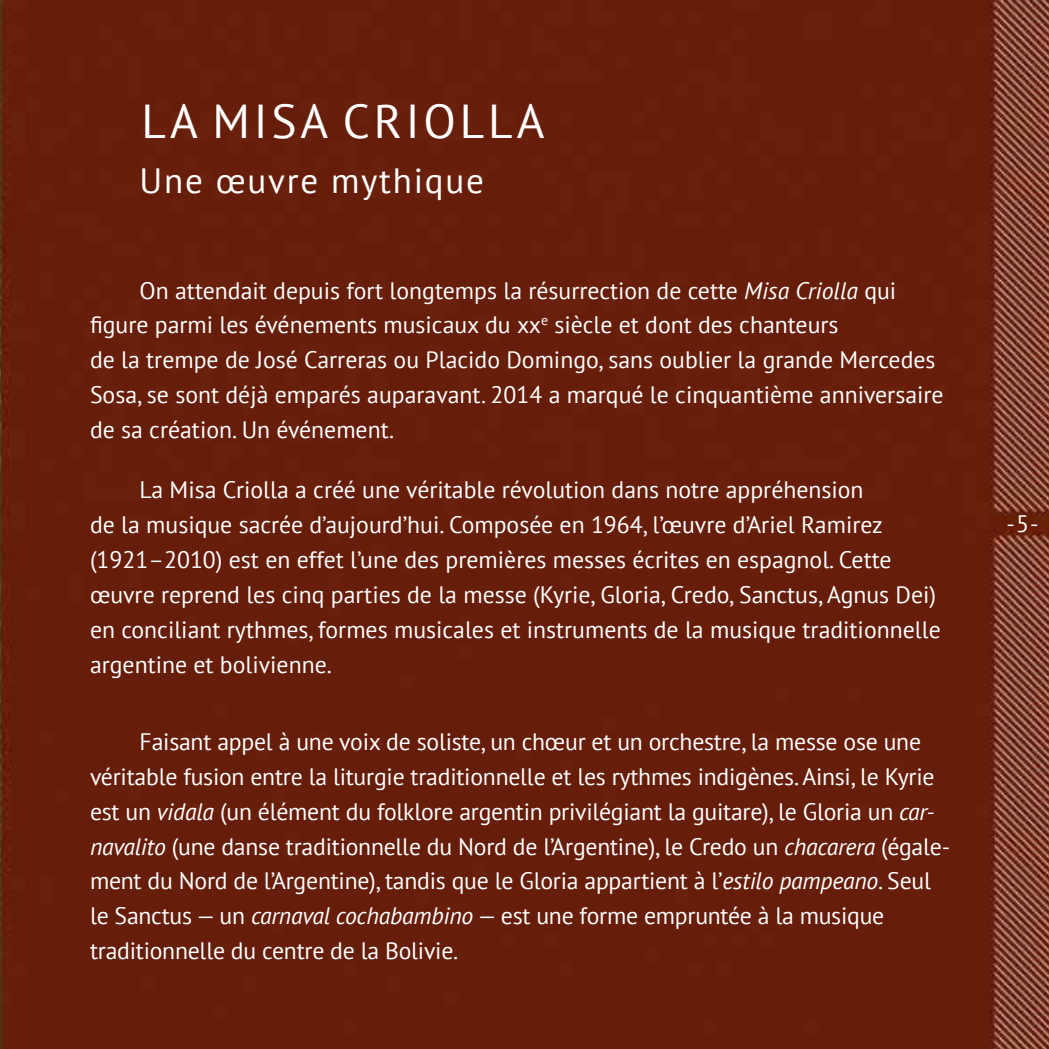
<style>
.page{position:relative;width:1049px;height:1049px;background:#661d0a}
.page>*{position:absolute;margin:0;border:0;box-sizing:border-box;transform-origin:0 0}
.t1{font:47.5px "PT Sans";letter-spacing:.08em;color:#fff}
.t2{font:35px "PT Sans";letter-spacing:.05em;color:#fff}
.t3{font:23.75px/34.8px "PT Sans";color:#fff}
.s1{font-style:italic}
</style>
<div class="page">
<h1 class="t1" style="left:142px;top:91px;width:404px">LA MISA CRIOLLA</h1>
<h2 class="t2" style="left:140px;top:159px;width:346px">Une œuvre mythique</h2>
<p class="t3" style="left:90px;top:272px;width:855px;text-indent:50px">On attendait depuis fort longtemps la résurrection de cette <span class="s1">Misa Criolla</span> qui figure parmi les événements musicaux du xx<sup>e</sup> siècle et dont des chanteurs<br>de la trempe de José Carreras ou Placido Domingo, sans oublier la grande Mercedes Sosa, se sont déjà emparés auparavant. 2014 a marqué le cinquantième anniversaire de sa création. Un événement.</p>
<p class="t3" style="left:90px;top:471px;width:852px;text-indent:50px">La Misa Criolla a créé une véritable révolution dans notre appréhension<br>de la musique sacrée d’aujourd’hui. Composée en 1964, l’œuvre d’Ariel Ramirez (1921–2010) est en effet l’une des premières messes écrites en espagnol. Cette œuvre reprend les cinq parties de la messe (Kyrie, Gloria, Credo, Sanctus, Agnus Dei) en conciliant rythmes, formes musicales et instruments de la musique traditionnelle argentine et bolivienne.</p>
<p class="t3" style="left:90px;top:724px;width:862px;text-indent:50px">Faisant appel à une voix de soliste, un chœur et un orchestre, la messe ose une véritable fusion entre la liturgie traditionnelle et les rythmes indigènes. Ainsi, le Kyrie est un <span class="s1">vidala</span> (un élément du folklore argentin privilégiant la guitare), le Gloria un <span class="s1">car&shy;navalito</span> (une danse traditionnelle du Nord de l’Argentine), le Credo un <span class="s1">chacarera</span> (égale&shy;ment du Nord de l’Argentine), tandis que le Gloria appartient à l’<span class="s1">estilo pampeano</span>. Seul le Sanctus — un <span class="s1">carnaval cochabambino</span> — est une forme empruntée à la musique traditionnelle du centre de la Bolivie.</p>
<p class="t3" style="left:1006px;top:505px;width:34px">-5-</p>
</div>
